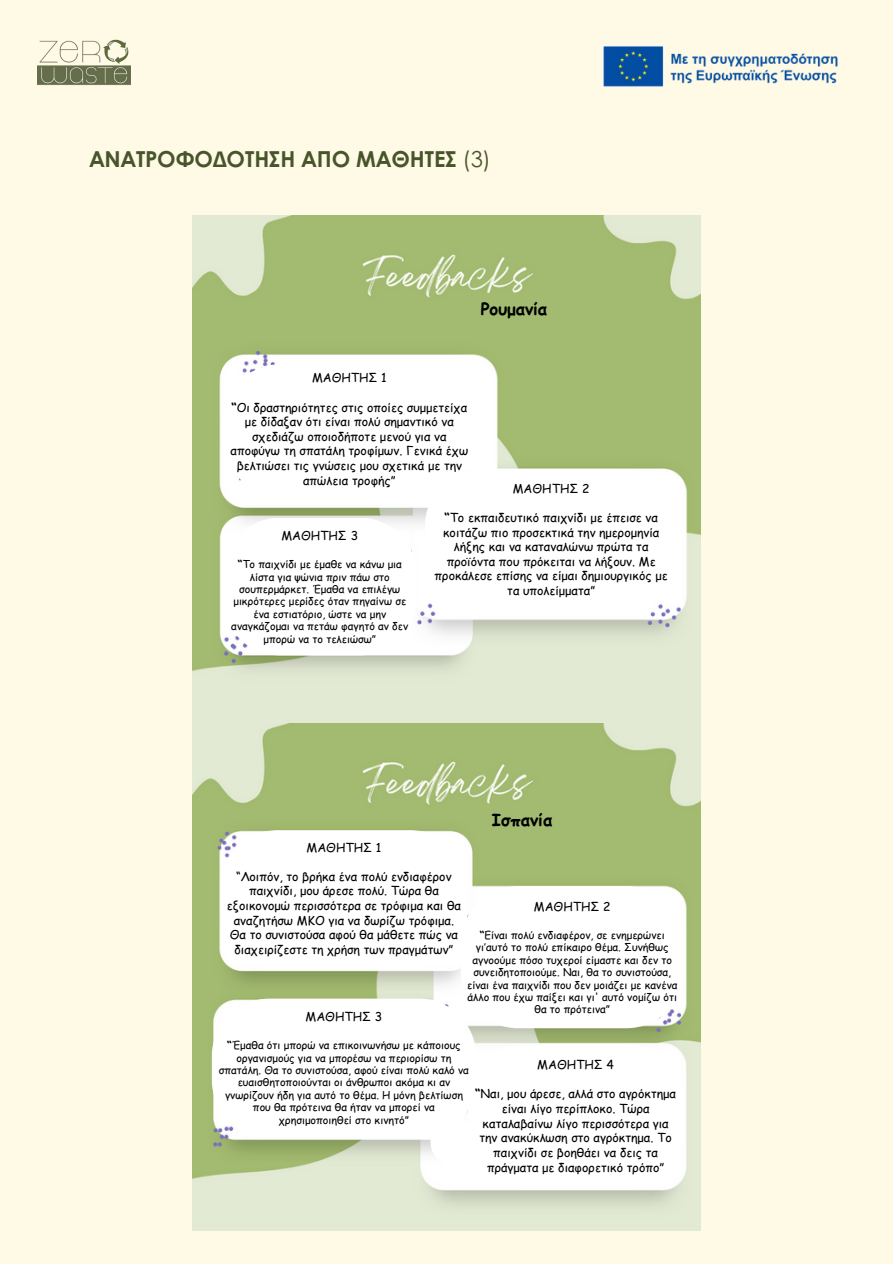
<style>
.page{position:relative;width:893px;height:1264px;background:#fff}
.page>*{position:absolute;margin:0;border:0;box-sizing:border-box;transform-origin:0 0}
.t1{font:700 22.05px "Century Gothic";color:#48552c}
.t2{font:700 16.65px "Comic Sans MS";color:#000}
.t3{font:12.15px/14.7px "Comic Sans MS";color:#000;text-align:center}
.t4{font:10.65px/12.3px "Comic Sans MS";color:#000;text-align:center}
.s1{font-weight:400}
.s2{font-weight:700}
</style>
<div class="page">
<div style="left:0;top:0;width:892px;height:1263px;background:#fffae5"></div>
<img style="left:38px;top:39px;width:92px;height:46px">
<img style="left:193px;top:215px;width:507px;height:1015px">
<img style="left:602px;top:45px;width:236px;height:43px">
<div style="left:446px;top:293px;width:135px;height:35px;background:#a3bb70;border-radius:18px"></div>
<div style="left:467px;top:803px;width:109px;height:35px;background:#a3bb70;border-radius:18px"></div>
<svg style="left:223px;top:364px;width:454px;height:291px;background:#edf1e5"></svg>
<svg style="left:212px;top:830px;width:471px;height:358px;background:#eef2e6"></svg>
<div style="left:443px;top:1145px;width:43px;height:39px;background:#fff;border-radius:20px"></div>
<p class="t1" style="left:89px;top:142px;width:403px">ΑΝΑΤΡΟΦΟΔΟΤΗΣΗ ΑΠΟ ΜΑΘΗΤΕΣ <span class="s1">(3)</span></p>
<p class="t2" style="left:480px;top:297px;width:68px">Ρουμανία</p>
<p class="t3" style="left:312px;top:370px;width:76px">ΜΑΘΗΤΗΣ 1</p>
<p class="t3" style="left:230px;top:399px;width:239px"><span class="s2">“</span>Οι δραστηριότητες στις οποίες συμμετείχα με δίδαξαν ότι είναι πολύ σημαντικό να σχεδιάζω οποιοδήποτε μενού για να αποφύγω τη σπατάλη τροφίμων. Γενικά έχω βελτιώσει τις γνώσεις μου σχετικά με την απώλεια τροφής”</p>
<p class="t3" style="left:513px;top:480px;width:78px">ΜΑΘΗΤΗΣ 2</p>
<p class="t3" style="left:434px;top:509px;width:235px"><span class="s2">“</span>Το εκπαιδευτικό παιχνίδι με έπεισε να κοιτάζω πιο προσεκτικά την ημερομηνία λήξης και να καταναλώνω πρώτα τα προϊόντα που πρόκειται να λήξουν. Με προκάλεσε επίσης να είμαι δημιουργικός με τα υπολείμματα”</p>
<p class="t3" style="left:281px;top:528px;width:78px">ΜΑΘΗΤΗΣ 3</p>
<p class="t4" style="left:231px;top:558px;width:178px"><span class="s2">“</span>Το παιχνίδι με έμαθε να κάνω μια λίστα για ψώνια πριν πάω στο σουπερμάρκετ. Έμαθα να επιλέγω μικρότερες μερίδες όταν πηγαίνω σε ένα εστιατόριο, ώστε να μην αναγκάζομαι να πετάω φαγητό αν δεν μπορώ να το τελειώσω”</p>
<p class="t2" style="left:492px;top:807px;width:62px">Ισπανία</p>
<p class="t3" style="left:306px;top:839px;width:76px">ΜΑΘΗΤΗΣ 1</p>
<p class="t3" style="left:227px;top:868px;width:235px">“Λοιπόν, το βρήκα ένα πολύ ενδιαφέρον παιχνίδι, μου άρεσε πολύ. Τώρα θα εξοικονομώ περισσότερα σε τρόφιμα και θα αναζητήσω ΜΚΟ για να δωρίζω τρόφιμα.<br>Θα το συνιστούσα αφού θα μάθετε πώς να διαχειρίζεστε τη χρήση των πραγμάτων”</p>
<p class="t3" style="left:534px;top:898px;width:78px">ΜΑΘΗΤΗΣ 2</p>
<p class="t4" style="left:467px;top:928px;width:212px"><span class="s2">“</span>Είναι πολύ ενδιαφέρον, σε ενημερώνει γι’αυτό το πολύ επίκαιρο θέμα. Συνήθως αγνοούμε πόσο τυχεροί είμαστε και δεν το συνειδητοποιούμε. Ναι, θα το συνιστούσα, είναι ένα παιχνίδι που δεν μοιάζει με κανένα άλλο που έχω παίξει και γι' αυτό νομίζω ότι θα το πρότεινα”</p>
<p class="t3" style="left:305px;top:1008px;width:78px">ΜΑΘΗΤΗΣ 3</p>
<p class="t4" style="left:219px;top:1038px;width:251px"><span class="s2">“</span>Έμαθα ότι μπορώ να επικοινωνήσω με κάποιους οργανισμούς για να μπορέσω να περιορίσω τη σπατάλη. Θα το συνιστούσα, αφού είναι πολύ καλό να ευαισθητοποιούνται οι άνθρωποι ακόμα κι αν γνωρίζουν ήδη για αυτό το θέμα. Η μόνη βελτίωση που θα πρότεινα θα ήταν να μπορεί να χρησιμοποιηθεί στο κινητό”</p>
<p class="t3" style="left:537px;top:1056px;width:78px">ΜΑΘΗΤΗΣ 4</p>
<p class="t3" style="left:475px;top:1086px;width:202px"><span class="s2">“</span>Ναι, μου άρεσε, αλλά στο αγρόκτημα είναι λίγο περίπλοκο. Τώρα καταλαβαίνω λίγο περισσότερα για την ανακύκλωση στο αγρόκτημα. Το παιχνίδι σε βοηθάει να δεις τα πράγματα με διαφορετικό τρόπο”</p>
</div>
